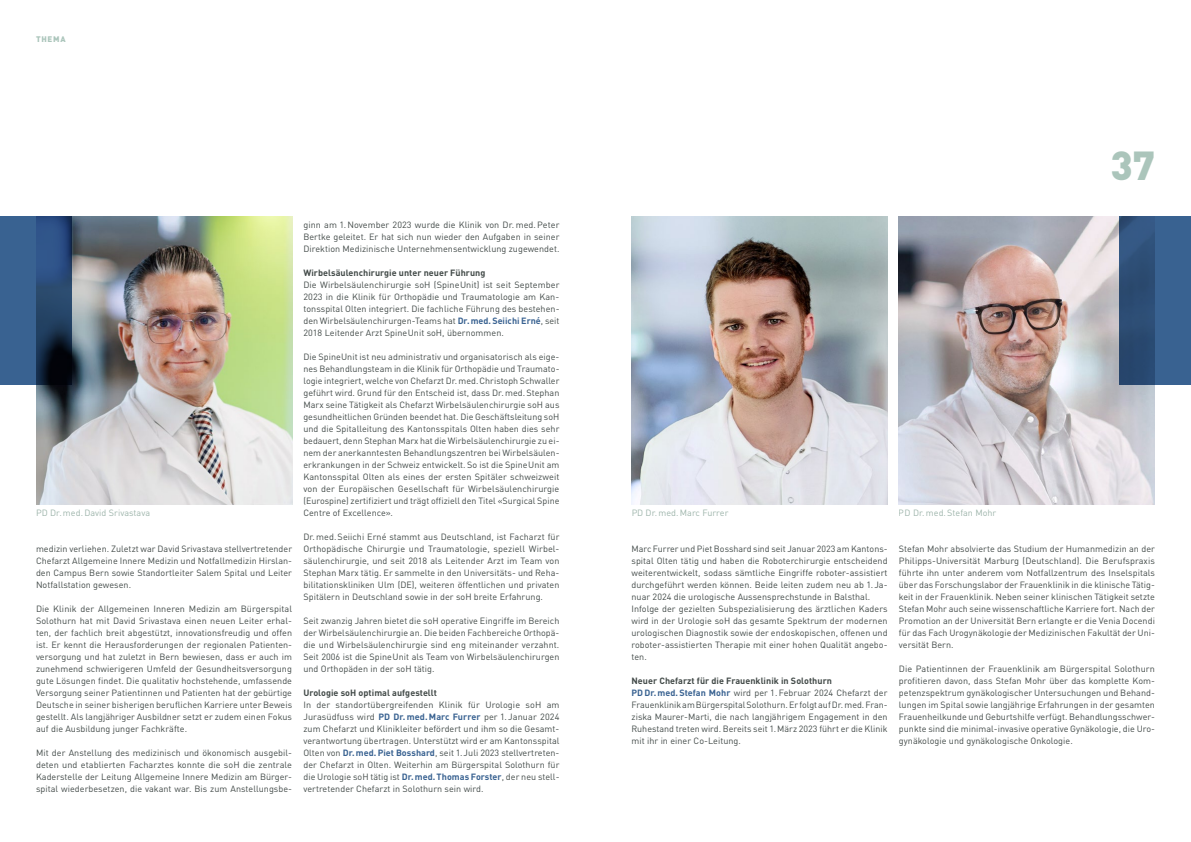
<style>
.page{position:relative;width:1191px;height:842px;background:#fff}
.page>*{position:absolute;margin:0;border:0;box-sizing:border-box;transform-origin:0 0}
.t1{font:900 40px "DINOT";color:#abc5bb}
.t2{font:9px/12px "DINOT";letter-spacing:.005em;color:#424a48;text-align:justify}
.t3{font:700 9px "DINOT";letter-spacing:.005em;color:#424a48}
.t4{font:9px "DINOT";letter-spacing:.005em;color:#9db4aa}
.t5{font:900 8px "DINOT";letter-spacing:.09em;color:#abc5bb}
.s1{font-weight:700;color:#396291}
.s2{font-weight:700}
</style>
<div class="page">
<img style="left:631px;top:216px;width:256px;height:288px">
<img style="left:899px;top:216px;width:256px;height:288px">
<img style="left:36px;top:216px;width:256px;height:288px">
<svg style="left:1119px;top:216px;width:72px;height:168px;background:#325782"></svg>
<svg style="left:0;top:216px;width:72px;height:168px;background:#2c4e77"></svg>
<p class="t5" style="left:36px;top:33px;width:31px">THEMA</p>
<h1 class="t1" style="left:1110px;top:134px;width:46px">37</h1>
<p class="t2" style="left:303px;top:218px;width:257px">ginn am 1.November 2023 wurde die Klinik von Dr. med.Peter Bertke geleitet. Er hat sich nun wieder den Aufgaben in seiner Direktion Medizinische Unternehmensentwicklung zugewendet.</p>
<p class="t3" style="left:303px;top:266px;width:183px">Wirbelsäulenchirurgie unter neuer Führung</p>
<p class="t2" style="left:303px;top:278px;width:258px">Die Wirbelsäulenchirurgie soH (SpineUnit) ist seit September 2023 in die Klinik für Orthopädie und Traumatologie am Kan&shy;tonsspital Olten integriert. Die fachliche Führung des bestehen&shy;den Wirbelsäulenchirurgen-Teams hat <span class="s1">Dr.med.Seiichi Erné</span>, seit 2018 Leitender Arzt SpineUnit soH, übernommen.</p>
<p class="t2" style="left:303px;top:350px;width:258px">Die SpineUnit ist neu administrativ und organisatorisch als eige&shy;nes Behandlungsteam in die Klinik für Orthopädie und Traumato&shy;logie integriert, welche von Chefarzt Dr.med.Christoph Schwaller geführt wird. Grund für den Entscheid ist, dass Dr.med.Stephan Marx seine Tätigkeit als Chefarzt Wirbelsäulenchirurgie soH aus gesundheitlichen Gründen beendet hat. Die Geschäftsleitung soH und die Spitalleitung des Kantonsspitals Olten haben dies sehr bedauert, denn Stephan Marx hat die Wirbelsäulenchirurgie zu ei&shy;nem der anerkanntesten Behandlungszentren bei Wirbelsäulen&shy;erkrankungen in der Schweiz entwickelt. So ist die SpineUnit am Kantonsspital Olten als eines der ersten Spitäler schweizweit von der Europäischen Gesellschaft für Wirbelsäulenchirurgie (Eurospine) zertifiziert und trägt offiziell den Titel «Surgical Spine Centre of Excellence».</p>
<p class="t2" style="left:303px;top:530px;width:257px">Dr.med.Seiichi Erné stammt aus Deutschland, ist Facharzt für Orthopädische Chirurgie und Traumatologie, speziell Wirbel&shy;säulenchirurgie, und seit 2018 als Leitender Arzt im Team von Stephan Marx tätig. Er sammelte in den Universitäts- und Reha&shy;bilitationskliniken Ulm (DE), weiteren öffentlichen und privaten Spitälern in Deutschland sowie in der soH breite Erfahrung.</p>
<p class="t2" style="left:303px;top:614px;width:257px">Seit zwanzig Jahren bietet die soH operative Eingriffe im Bereich der Wirbelsäulenchirurgie an. Die beiden Fachbereiche Orthopä&shy;die und Wirbelsäulenchirurgie sind eng miteinander verzahnt.<br>Seit 2006 ist die SpineUnit als Team von Wirbelsäulenchirurgen und Orthopäden in der soH tätig.</p>
<p class="t3" style="left:303px;top:686px;width:135px">Urologie soH optimal aufgestellt</p>
<p class="t2" style="left:303px;top:698px;width:258px">In der standortübergreifenden Klinik für Urologie soH am Jurasüdfuss wird <span class="s1">PD Dr.med. Marc Furrer</span> per 1. Januar 2024 zum Chefarzt und Klinikleiter befördert und ihm so die Gesamt&shy;verantwortung übertragen. Unterstützt wird er am Kantonsspital Olten von <span class="s1">Dr.med.Piet Bosshard</span>, seit 1. Juli 2023 stellvertreten&shy;der Chefarzt in Olten. Weiterhin am Bürgerspital Solothurn für die Urologie soH tätig ist <span class="s1">Dr.med.Thomas Forster</span>, der neu stell&shy;vertretender Chefarzt in Solothurn sein wird.</p>
<p class="t4" style="left:36px;top:506px;width:116px">PD Dr.med.David Srivastava</p>
<p class="t4" style="left:631px;top:506px;width:98px">PD Dr.med.Marc Furrer</p>
<p class="t4" style="left:899px;top:506px;width:99px">PD Dr.med.Stefan Mohr</p>
<p class="t2" style="left:36px;top:542px;width:258px">medizin verliehen. Zuletzt war David Srivastava stellvertretender Chefarzt Allgemeine Innere Medizin und Notfallmedizin Hirslan&shy;den Campus Bern sowie Standortleiter Salem Spital und Leiter Notfallstation gewesen.</p>
<p class="t2" style="left:36px;top:602px;width:258px">Die Klinik der Allgemeinen Inneren Medizin am Bürgerspital Solothurn hat mit David Srivastava einen neuen Leiter erhal&shy;ten, der fachlich breit abgestützt, innovationsfreudig und offen ist. Er kennt die Herausforderungen der regionalen Patienten&shy;versorgung und hat zuletzt in Bern bewiesen, dass er auch im zunehmend schwierigeren Umfeld der Gesundheitsversorgung gute Lösungen findet. Die qualitativ hochstehende, umfassende Versorgung seiner Patientinnen und Patienten hat der gebürtige Deutsche in seiner bisherigen beruflichen Karriere unter Beweis gestellt. Als langjähriger Ausbildner setzt er zudem einen Fokus auf die Ausbildung junger Fachkräfte.</p>
<p class="t2" style="left:36px;top:746px;width:257px">Mit der Anstellung des medizinisch und ökonomisch ausgebil&shy;deten und etablierten Facharztes konnte die soH die zentrale Kaderstelle der Leitung Allgemeine Innere Medizin am Bürger&shy;spital wiederbesetzen, die vakant war. Bis zum Anstellungsbe-</p>
<p class="t2" style="left:631px;top:542px;width:257px;text-align:left">Marc Furrer und Piet Bosshard sind seit Januar 2023 am Kantons&shy;spital Olten tätig und haben die Roboterchirurgie entscheidend weiterentwickelt, sodass sämtliche Eingriffe roboter--assistiert durchgeführt werden können. Beide leiten zudem neu ab 1. Ja&shy;nuar 2024 die urologische Aussensprechstunde in Balsthal.<br>Infolge der gezielten Subspezialisierung des ärztlichen Kaders wird in der Urologie soH das gesamte Spektrum der modernen urologischen Diagnostik sowie der endoskopischen, offenen und roboter-assistierten Therapie mit einer hohen Qualität angebo&shy;ten.</p>
<p class="t2" style="left:631px;top:674px;width:257px;text-align:left"><span class="s2">Neuer Chefarzt für die Frauenklinik in Solothurn </span><span class="s1">PDDr.med.Stefan Mohr</span> wird per 1.Februar 2024 Chefarzt der Frauenklinik am Bürgerspital Solothurn. Er folgt auf Dr.med.Fran&shy;ziska Maurer-Marti, die nach langjährigem Engagement in den Ruhestand treten wird. Bereits seit 1.März 2023 führt er die Klinik mit ihr in einer Co-Leitung.</p>
<p class="t2" style="left:899px;top:542px;width:257px">Stefan Mohr absolvierte das Studium der Humanmedizin an der Philipps-Universität Marburg (Deutschland). Die Berufspraxis führte ihn unter anderem vom Notfallzentrum des Inselspitals über das Forschungslabor der Frauenklinik in die klinische Tätig&shy;keit in der Frauenklinik. Neben seiner klinischen Tätigkeit setzte Stefan Mohr auch seine wissenschaftliche Karriere fort. Nach der Promotion an der Universität Bern erlangte er die Venia Docendi für das Fach Urogynäkologie der Medizinischen Fakultät der Uni&shy;versität Bern.</p>
<p class="t2" style="left:899px;top:662px;width:257px">Die Patientinnen der Frauenklinik am Bürgerspital Solothurn profitieren davon, dass Stefan Mohr über das komplette Kom&shy;petenzspektrum gynäkologischer Untersuchungen und Behand&shy;lungen im Spital sowie langjährige Erfahrungen in der gesamten Frauenheilkunde und Geburtshilfe verfügt. Behandlungsschwer&shy;punkte sind die minimal-invasive operative Gynäkologie, die Uro&shy;gynäkologie und gynäkologische Onkologie.</p>
</div>
